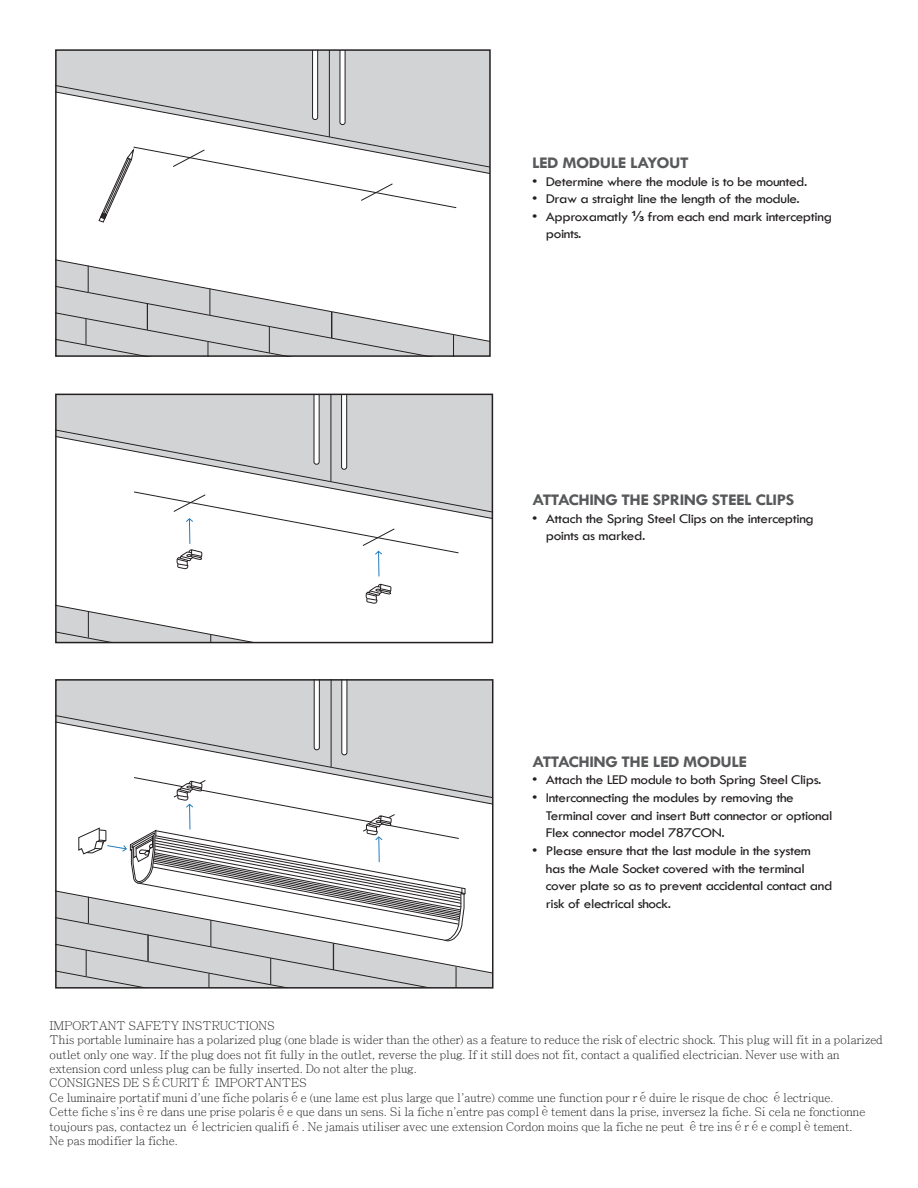
<style>
.page{position:relative;width:918px;height:1188px;background:#fff}
.page>*{position:absolute;margin:0;border:0;box-sizing:border-box;transform-origin:0 0}
.t1{font:700 16.35px "Tw Cen";letter-spacing:-.03em;color:#58595b;scale:1.1 1}
.t2{font:13.8px/17.7px "Tw Cen";letter-spacing:-.03em;color:#231f20;scale:1.1 1}
.t3{font:300 12px/14.4px "Adobe Ming Std";color:#231f20}
.s1{font-family:"Arial";font-weight:700}
</style>
<div class="page">
<svg style="left:58px;top:259px;width:430px;height:95px"></svg>
<svg style="left:58px;top:52px;width:430px;height:171px"></svg>
<div style="left:55px;top:49px;width:436px;height:308px;border:2px solid #231f20"></div>
<svg style="left:58px;top:397px;width:432px;height:179px"></svg>
<svg style="left:58px;top:584px;width:334px;height:56px"></svg>
<div style="left:55px;top:394px;width:438px;height:249px;border:2px solid #231f20"></div>
<svg style="left:58px;top:682px;width:433px;height:304px"></svg>
<div style="left:55px;top:679px;width:439px;height:310px;border:2px solid #231f20"></div>
<h1 class="t1" style="left:532px;top:153px;width:144px">LED MODULE LAYOUT</h1>
<p class="t2" style="left:532px;top:172px;width:252px">• Determine where the module is to be mounted.</p>
<p class="t2" style="left:532px;top:190px;width:245px">• Draw a straight line the length of the module.</p>
<p class="t2" style="left:546px;top:208px;width:262px;text-indent:-14px">• Approxamatly <span class="s1">⅓</span> from each end mark intercepting points.</p>
<h1 class="t1" style="left:532px;top:490px;width:240px">ATTACHING THE SPRING STEEL CLIPS</h1>
<p class="t2" style="left:546px;top:509px;width:245px;text-indent:-14px">• Attach the Spring Steel Clips on the intercepting points as marked.</p>
<h1 class="t1" style="left:532px;top:752px;width:197px">ATTACHING THE LED MODULE</h1>
<p class="t2" style="left:532px;top:771px;width:265px">• Attach the LED module to both Spring Steel Clips.</p>
<p class="t2" style="left:546px;top:789px;width:262px;text-indent:-14px">• Interconnecting the modules by removing the<br>Terminal cover and insert Butt connector or optional<br>Flex connector model 787CON.</p>
<p class="t2" style="left:546px;top:842px;width:262px;text-indent:-14px">• Please ensure that the last module in the system has the Male Socket covered with the terminal cover plate so as to prevent accidental contact and risk of electrical shock.</p>
<p class="t3" style="left:50px;top:1018px;width:835px">IMPORTANT SAFETY INSTRUCTIONS<br>This portable luminaire has a polarized plug (one blade is wider than the other) as a feature to reduce the risk of electric shock. This plug will fit in a polarized outlet only one way. If the plug does not fit fully in the outlet, reverse the plug. If it still does not fit, contact a qualified electrician. Never use with an extension cord unless plug can be fully inserted. Do not alter the plug.<br>CONSIGNES DE SÉCURITÉ IMPORTANTES<br>Ce luminaire portatif muni d'une fiche polarisée (une lame est plus large que l'autre) comme une function pour réduire le risque de choc électrique.<br>Cette fiche s'insère dans une prise polarisée que dans un sens. Si la fiche n'entre pas complètement dans la prise, inversez la fiche. Si cela ne fonctionne toujours pas, contactez un électricien qualifié. Ne jamais utiliser avec une extension Cordon moins que la fiche ne peut être insérée complètement.<br>Ne pas modifier la fiche.</p>
</div>
